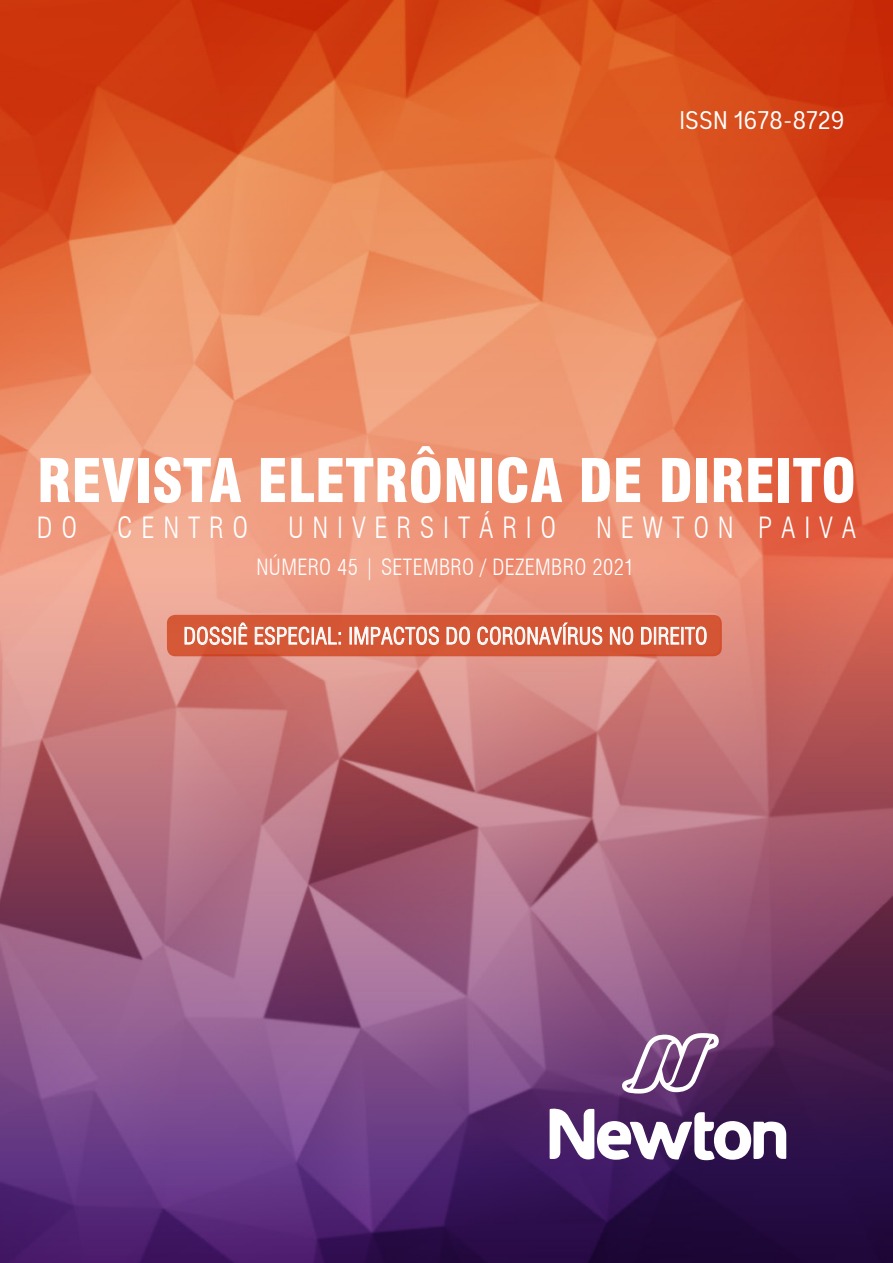
<style>
.page{position:relative;width:893px;height:1263px;background:#fff}
.page>*{position:absolute;margin:0;border:0;box-sizing:border-box;transform-origin:0 0}
.t1{font:900 condensed 58.65px "Swiss 721 BT";color:#fff}
.t2{font:300 condensed 28.5px "Swiss 721 BT";letter-spacing:.31em;color:#fff}
.t3{font:condensed 25.5px "Andes";letter-spacing:.025em;color:#fff}
.t4{font:300 condensed 22.5px "Swiss 721 BT";letter-spacing:.015em;color:#fff}
.t5{font:300 condensed 21.9px "Swiss 721 BT";letter-spacing:.02em;color:#fff}
</style>
<div class="page">
<img style="left:0;top:0;width:893px;height:1263px">
<svg style="left:550px;top:1106px;width:236px;height:54px"></svg>
<svg style="left:622px;top:1033px;width:97px;height:60px"></svg>
<svg style="left:165px;top:613px;width:555px;height:41px"></svg>
<div style="left:167px;top:615px;width:555px;height:41px;background:#d45635;border-radius:9px"></div>
<svg style="left:184px;top:622px;width:63px;height:23px"></svg>
<svg style="left:255px;top:626px;width:86px;height:19px"></svg>
<svg style="left:350px;top:625px;width:89px;height:20px"></svg>
<svg style="left:446px;top:626px;width:24px;height:19px"></svg>
<svg style="left:477px;top:622px;width:125px;height:23px"></svg>
<svg style="left:610px;top:626px;width:23px;height:19px"></svg>
<svg style="left:641px;top:626px;width:66px;height:19px"></svg>
<p class="t3" style="left:679px;top:105px;width:167px">ISSN 1678-8729</p>
<h1 class="t1" style="left:37px;top:446px;width:821px">REVISTA ELETRÔNICA DE DIREITO</h1>
<p class="t2" style="left:37px;top:510px;width:42px">D O</p>
<p class="t2" style="left:117px;top:510px;width:132px">CENTRO</p>
<p class="t2" style="left:288px;top:510px;width:270px">UNIVERSITÁRIO</p>
<p class="t2" style="left:596px;top:510px;width:261px">NEWTON PAIVA</p>
<p class="t5" style="left:256px;top:554px;width:380px">NÚMERO 45 | SETEMBRO / DEZEMBRO 2021</p>
<p class="t4" style="left:183px;top:622px;width:525px">DOSSIÊ ESPECIAL: IMPACTOS DO CORONAVÍRUS NO DIREITO</p>
</div>
